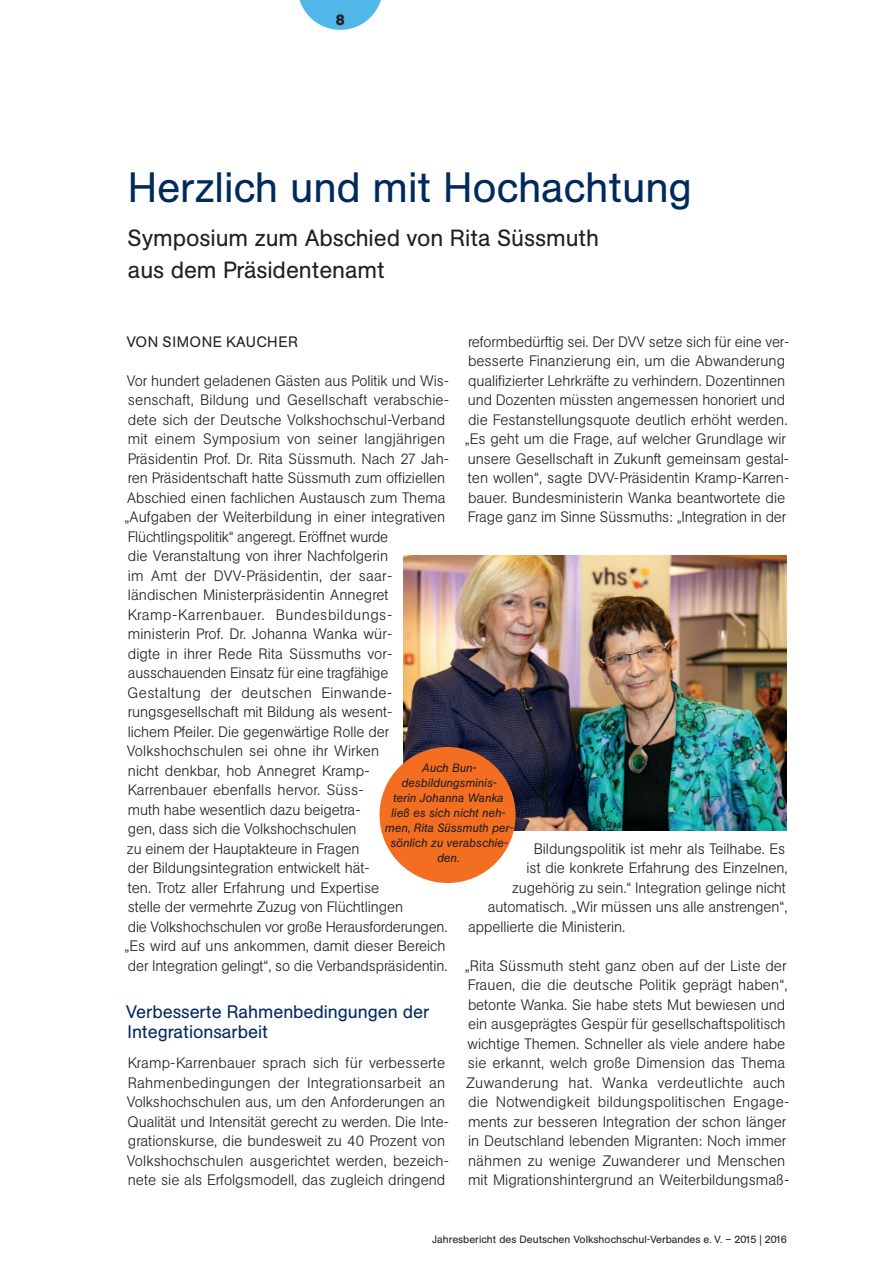
<style>
.page{position:relative;width:893px;height:1263px;background:#fff}
.page>*{position:absolute;margin:0;border:0;box-sizing:border-box;transform-origin:0 0}
.t1{font:42px "AG Buch BQ";letter-spacing:-.005em;color:#002a5c}
.t2{font:23.25px/31.5px "AG Buch BQ";letter-spacing:-.005em;color:#231f20}
.t3{font:18px/19.5px "AG Buch BQ";letter-spacing:-.005em;color:#002a5c}
.t4{font:300 15px/19.5px "AG Buch BQ";color:#231f20}
.t5{font:15px "AG Buch BQ";letter-spacing:.025em;color:#231f20}
.t6{font:700 15px "AG Buch BQ";color:#231f20}
.t7{font:italic 12px/15px "AG Buch BQ";letter-spacing:-.005em;color:#231f20;text-align:center}
.t8{font:10.5px "AG Buch BQ";color:#231f20}
</style>
<div class="page">
<svg style="left:299px;top:0;width:82px;height:30px"></svg>
<img style="left:404px;top:555px;width:383px;height:276px">
<div style="left:379px;top:747px;width:137px;height:136px;background:#f36e21;border-radius:50%"></div>
<p class="t6" style="left:336px;top:10px;width:10px">8</p>
<h1 class="t1" style="left:128px;top:164px;width:566px">Herzlich und mit Hochachtung</h1>
<h2 class="t2" style="left:127px;top:223px;width:473px">Symposium zum Abschied von Rita Süssmuth aus dem Präsidentenamt</h2>
<p class="t5" style="left:127px;top:333px;width:173px">VON SIMONE KAUCHER</p>
<p class="t4" style="left:125px;top:371px;width:326px">Vor hundert geladenen Gästen aus Politik und Wis&shy;senschaft, Bildung und Gesellschaft verabschie&shy;dete sich der Deutsche Volkshochschul-Verband mit einem Symposium von seiner langjährigen Präsidentin Prof. Dr. Rita Süssmuth. Nach 27 Jah&shy;ren Präsidentschaft hatte Süssmuth zum offiziellen Abschied einen fachlichen Austausch zum Thema „Aufgaben der Weiterbildung in einer integrativen Flüchtlingspolitik“ angeregt. Eröffnet wurde<br>die Veranstaltung von ihrer Nachfolgerin<br>im Amt der DVV-Präsidentin, der saar&shy;ländischen Ministerpräsidentin Annegret Kramp-Karrenbauer. Bundesbildungs&shy;ministerin Prof. Dr. Johanna Wanka wür-<br>digte in ihrer Rede Rita Süssmuths vor&shy;ausschauenden Einsatz für eine tragfähige Gestaltung der deutschen Einwande&shy;rungsgesellschaft mit Bildung als wesent-<br>lichem Pfeiler. Die gegenwärtige Rolle der Volkshochschulen sei ohne ihr Wirken<br>nicht denkbar, hob Annegret Kramp-Karrenbauer ebenfalls hervor. Süss-<br>muth habe wesentlich dazu beigetra-<br>gen, dass sich die Volkshochschulen<br>zu einem der Hauptakteure in Fragen<br>der Bildungsintegration entwickelt hät-<br>ten. Trotz aller Erfahrung und Expertise<br>stelle der vermehrte Zuzug von Flüchtlingen<br>die Volkshochschulen vor große Herausforderungen. „Es wird auf uns ankommen, damit dieser Bereich der Integration gelingt“, so die Verbandspräsidentin.</p>
<p class="t3" style="left:126px;top:1002px;width:305px">Verbesserte Rahmenbedingungen der<br>Integrationsarbeit</p>
<p class="t4" style="left:127px;top:1053px;width:324px">Kramp-Karrenbauer sprach sich für verbesserte Rahmenbedingungen der Integrationsarbeit an Volkshochschulen aus, um den Anforderungen an Qualität und Intensität gerecht zu werden. Die Inte&shy;grationskurse, die bundesweit zu 40 Prozent von Volkshochschulen ausgerichtet werden, bezeich&shy;nete sie als Erfolgsmodell, das zugleich dringend</p>
<p class="t4" style="left:465px;top:332px;width:326px">reformbedürftig sei. Der DVV setze sich für eine ver&shy;besserte Finanzierung ein, um die Abwanderung qualifizierter Lehrkräfte zu verhindern. Dozentinnen und Dozenten müssten angemessen honoriert und die Festanstellungsquote deutlich erhöht werden. „Es geht um die Frage, auf welcher Grundlage wir unsere Gesellschaft in Zukunft gemeinsam gestal&shy;ten wollen“, sagte DVV-Präsidentin Kramp-Karren&shy;bauer. Bundesministerin Wanka beantwortete die Frage ganz im Sinne Süssmuths: „Integration in der</p>
<p class="t7" style="left:385px;top:761px;width:130px">Auch Bun&shy;desbildungsminis-<br>terin Johanna Wanka ließ es sich nicht neh&shy;men, Rita Süssmuth per&shy;sönlich zu verabschie&shy;den.</p>
<p class="t4" style="left:534px;top:839px;width:253px">Bildungspolitik ist mehr als Teilhabe. Es</p>
<p class="t4" style="left:527px;top:858px;width:263px">ist die konkrete Erfahrung des Einzelnen,</p>
<p class="t4" style="left:512px;top:878px;width:275px">zugehörig zu sein.“ Integration gelinge nicht</p>
<p class="t4" style="left:488px;top:897px;width:301px">automatisch. „Wir müssen uns alle anstrengen“,</p>
<p class="t4" style="left:468px;top:917px;width:157px">appellierte die Ministerin.</p>
<p class="t4" style="left:465px;top:956px;width:326px">„Rita Süssmuth steht ganz oben auf der Liste der Frauen, die die deutsche Politik geprägt haben“, betonte Wanka. Sie habe stets Mut bewiesen und ein ausgeprägtes Gespür für gesellschaftspolitisch wichtige Themen. Schneller als viele andere habe sie erkannt, welch große Dimension das Thema Zuwanderung hat. Wanka verdeutlichte auch die Notwendigkeit bildungspolitischen Engage&shy;ments zur besseren Integration der schon länger in Deutschland lebenden Migranten: Noch immer nähmen zu wenige Zuwanderer und Menschen mit Migrationshintergrund an Weiterbildungsmaß-</p>
<p class="t8" style="left:432px;top:1233px;width:356px">Jahresbericht des Deutschen Volkshochschul-Verbandes e. V. – 2015 | 2016</p>
</div>
